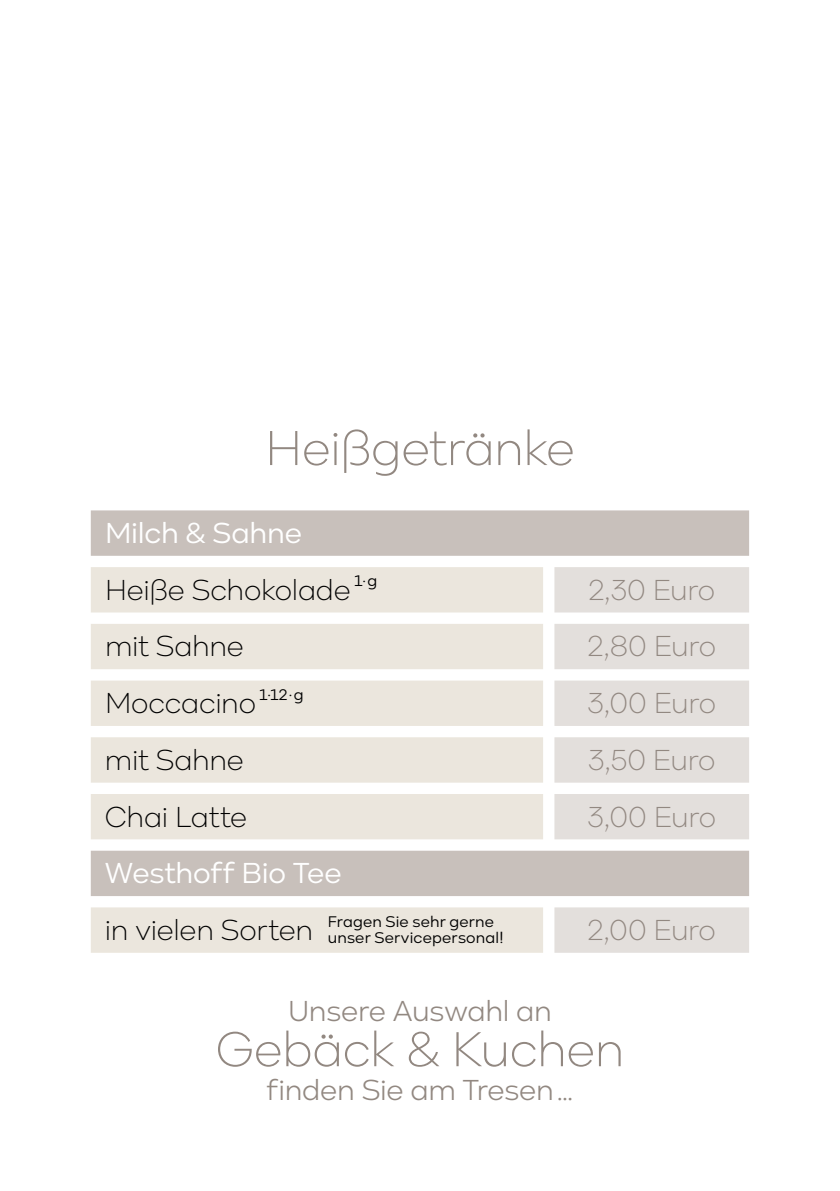
<style>
.page{position:relative;width:840px;height:1191px;background:#fff}
.page>*{position:absolute;margin:0;border:0;box-sizing:border-box;transform-origin:0 0}
.t1{font:300 50.8px "Kinetika";letter-spacing:-.01em;color:#928881}
.t2{font:300 30px "Kinetika";letter-spacing:-.01em;color:#000}
.t3{font:300 30px "Kinetika";letter-spacing:-.025em;color:#928881}
.t4{font:30px "Kinetika";letter-spacing:-.01em;color:#928881}
.t5{font:30px "Kinetika";letter-spacing:-.005em;color:#fff}
.t6{font:16px/16px "Kinetika";letter-spacing:.01em;color:#000}
</style>
<div class="page">
<svg style="left:91px;top:510px;width:657px;height:386px;fill:#c8c0bb"></svg>
<svg style="left:91px;top:567px;width:451px;height:385px;fill:#ebe6dd"></svg>
<svg style="left:554px;top:567px;width:194px;height:385px;fill:#e3dfdc"></svg>
<h1 class="t1" style="left:265px;top:420px;width:311px">Heißgetränke</h1>
<p class="t5" style="left:105px;top:516px;width:198px">Milch &amp; Sahne</p>
<p class="t2" style="left:105px;top:573px;width:247px">Heiße Schokolade</p>
<p class="t6" style="left:353px;top:573px;width:25px">1 · g</p>
<p class="t3" style="left:588px;top:573px;width:128px">2,30 Euro</p>
<p class="t2" style="left:105px;top:630px;width:140px">mit Sahne</p>
<p class="t3" style="left:587px;top:629px;width:130px">2,80 Euro</p>
<p class="t2" style="left:105px;top:686px;width:152px">Moccacino</p>
<p class="t6" style="left:259px;top:686px;width:46px">1 ·12 · g</p>
<p class="t3" style="left:587px;top:686px;width:130px">3,00 Euro</p>
<p class="t2" style="left:105px;top:743px;width:140px">mit Sahne</p>
<p class="t3" style="left:588px;top:743px;width:129px">3,50 Euro</p>
<p class="t2" style="left:105px;top:800px;width:144px">Chai Latte</p>
<p class="t3" style="left:587px;top:800px;width:130px">3,00 Euro</p>
<p class="t5" style="left:105px;top:856px;width:238px">Westhoff Bio Tee</p>
<p class="t2" style="left:105px;top:913px;width:209px">in vielen Sorten</p>
<p class="t3" style="left:587px;top:913px;width:130px">2,00 Euro</p>
<p class="t6" style="left:327px;top:913px;width:177px">Fragen Sie sehr gerne unser Servicepersonal!</p>
<p class="t4" style="left:288px;top:993px;width:265px">Unsere Auswahl an</p>
<h1 class="t1" style="left:215px;top:1021px;width:410px">Gebäck &amp; Kuchen</h1>
<p class="t4" style="left:266px;top:1073px;width:308px">finden Sie am Tresen …</p>
</div>
